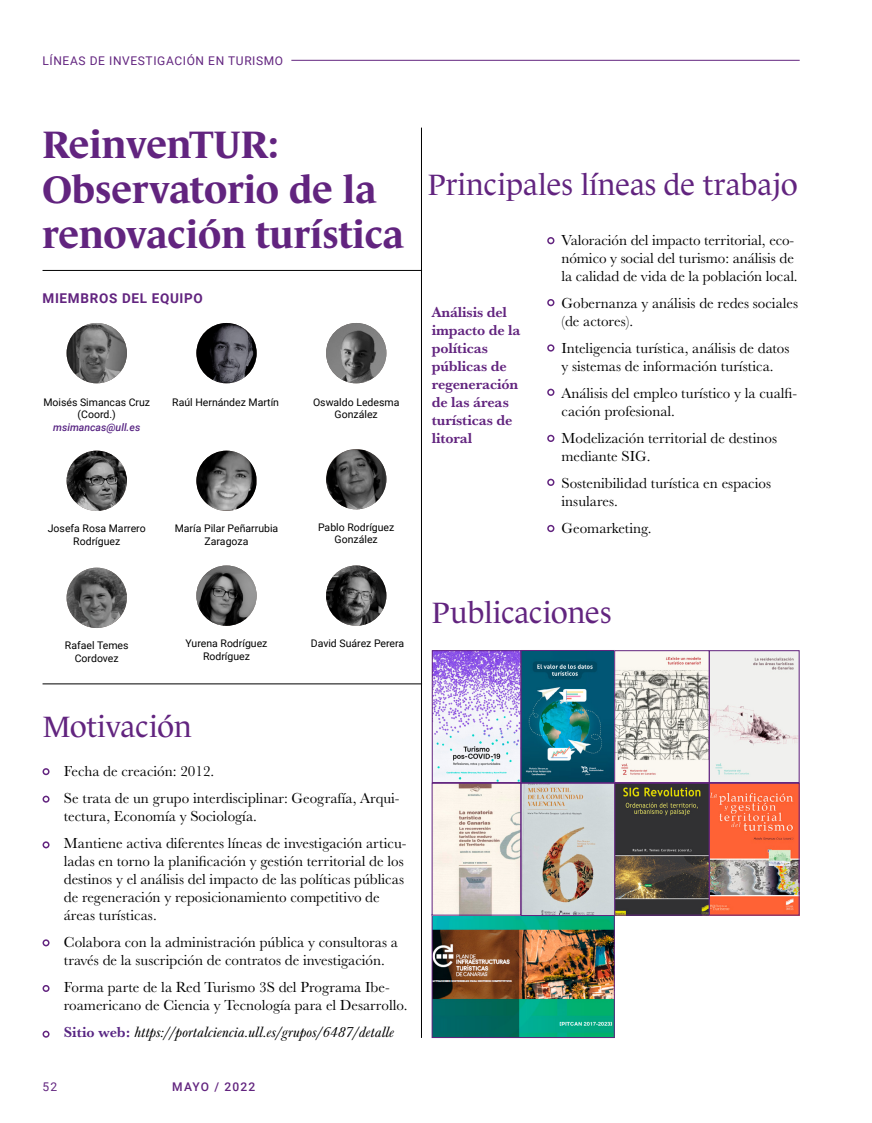
<style>
.page{position:relative;width:872px;height:1123px;background:#fff}
.page>*{position:absolute;margin:0;border:0;box-sizing:border-box;transform-origin:0 0}
.t1{font:700 39px/45px "Le Monde Journal Std";color:#62247f}
.t2{font:30px "Le Monde Journal Std";color:#62247f}
.t3{font:15px/18px "Baskerville URW";color:#000}
.t4{font:700 15px/18px "Baskerville URW";letter-spacing:-.01em;color:#62247f}
.t5{font:italic 15px "Baskerville URW";color:#000}
.t6{font:700 13.5px "Roboto";letter-spacing:.05em;color:#62247f}
.t7{font:12px "Roboto";letter-spacing:.05em;color:#62247f}
.t8{font:500 12px "Roboto";letter-spacing:.1em;color:#62247f}
.t9{font:10.5px/12.6px "Roboto";color:#000;text-align:center}
.t10{font:italic 500 10.5px "Roboto";color:#582583}
.s1{font-weight:700;font-style:normal;color:#582583}
</style>
<div class="page">
<hr style="left:291px;top:60px;width:508px;height:1px;background:#62247f">
<hr style="left:43px;top:270px;width:379px;height:1px;background:#000">
<hr style="left:43px;top:683px;width:379px;height:1px;background:#000">
<img style="left:67px;top:323px;width:60px;height:60px;border-radius:30px">
<img style="left:67px;top:450px;width:60px;height:61px;border-radius:30px">
<img style="left:196px;top:323px;width:61px;height:60px;border-radius:30px">
<img style="left:196px;top:450px;width:60px;height:60px">
<hr style="left:421px;top:128px;width:1px;height:909px;background:#000">
<img style="left:326px;top:323px;width:60px;height:60px;border-radius:30px">
<img style="left:196px;top:565px;width:61px;height:61px;border-radius:30px">
<img style="left:67px;top:567px;width:60px;height:61px;border-radius:30px">
<img style="left:326px;top:449px;width:60px;height:60px">
<div style="left:43px;top:768px;width:7px;height:7px;border:2px solid #62247f;border-radius:50%"></div>
<div style="left:43px;top:841px;width:7px;height:7px;border:2px solid #62247f;border-radius:50%"></div>
<div style="left:43px;top:939px;width:7px;height:7px;border:2px solid #62247f;border-radius:50%"></div>
<div style="left:43px;top:985px;width:7px;height:7px;border:2px solid #62247f;border-radius:50%"></div>
<div style="left:547px;top:237px;width:7px;height:7px;border:2px solid #62247f;border-radius:50%"></div>
<div style="left:547px;top:299px;width:7px;height:7px;border:2px solid #62247f;border-radius:50%"></div>
<div style="left:547px;top:344px;width:7px;height:7px;border:2px solid #62247f;border-radius:50%"></div>
<div style="left:547px;top:389px;width:7px;height:7px;border:2px solid #62247f;border-radius:50%"></div>
<div style="left:547px;top:435px;width:7px;height:7px;border:2px solid #62247f;border-radius:50%"></div>
<div style="left:547px;top:479px;width:7px;height:7px;border:2px solid #62247f;border-radius:50%"></div>
<div style="left:547px;top:525px;width:7px;height:7px;border:2px solid #62247f;border-radius:50%"></div>
<img style="left:434px;top:652px;width:363px;height:262px">
<div style="left:432px;top:650px;width:89px;height:133px;border:1px solid #62247f"></div>
<div style="left:521px;top:650px;width:94px;height:133px;border:1px solid #62247f"></div>
<svg style="left:616px;top:652px;width:91px;height:129px"></svg>
<div style="left:614px;top:650px;width:95px;height:133px;border:1px solid #62247f"></div>
<div style="left:709px;top:650px;width:90px;height:133px;border:1px solid #62247f"></div>
<img style="left:434px;top:916px;width:178px;height:119px">
<div style="left:432px;top:914px;width:182px;height:123px;border:1px solid #62247f"></div>
<div style="left:614px;top:783px;width:95px;height:132px;border:1px solid #62247f"></div>
<div style="left:709px;top:783px;width:90px;height:132px;border:1px solid #62247f"></div>
<div style="left:43px;top:795px;width:7px;height:7px;border:2px solid #62247f;border-radius:50%"></div>
<div style="left:43px;top:1030px;width:7px;height:7px;border:2px solid #62247f;border-radius:50%"></div>
<div style="left:432px;top:783px;width:89px;height:132px;border:1px solid #62247f"></div>
<div style="left:521px;top:783px;width:94px;height:133px;border:1px solid #62247f"></div>
<img style="left:326px;top:565px;width:60px;height:61px;border-radius:30px">
<p class="t7" style="left:43px;top:52px;width:242px">LÍNEAS DE INVESTIGACIÓN EN TURISMO</p>
<h1 class="t1" style="left:43px;top:122px;width:363px">ReinvenTUR:<br>Observatorio de la renovación turística</h1>
<p class="t6" style="left:43px;top:288px;width:162px">MIEMBROS DEL EQUIPO</p>
<p class="t9" style="left:43px;top:395px;width:108px">Moisés Simancas Cruz (Coord.)</p>
<p class="t10" style="left:53px;top:420px;width:89px">msimancas@ull.es</p>
<p class="t9" style="left:172px;top:395px;width:108px">Raúl Hernández Martín</p>
<p class="t9" style="left:313px;top:395px;width:88px">Oswaldo Ledesma<br>González</p>
<p class="t9" style="left:48px;top:522px;width:99px">Josefa Rosa Marrero<br>Rodríguez</p>
<p class="t9" style="left:175px;top:522px;width:105px">María Pilar Peñarrubia<br>Zaragoza</p>
<p class="t9" style="left:318px;top:520px;width:78px">Pablo Rodríguez<br>González</p>
<p class="t9" style="left:65px;top:639px;width:65px">Rafael Temes<br>Cordovez</p>
<p class="t9" style="left:185px;top:637px;width:83px">Yurena Rodríguez<br>Rodríguez</p>
<p class="t9" style="left:311px;top:637px;width:95px">David Suárez Perera</p>
<h2 class="t2" style="left:43px;top:709px;width:151px">Motivación</h2>
<p class="t3" style="left:64px;top:757px;width:337px;line-height:27px">Fecha de creación: 2012.<br>Se trata de un grupo interdisciplinar: Geografía, Arqui-</p>
<p class="t3" style="left:64px;top:802px;width:344px;line-height:27px">tectura, Economía y Sociología.<br>Mantiene activa diferentes líneas de investigación articu-</p>
<p class="t3" style="left:64px;top:851px;width:342px">ladas en torno la planificación y gestión territorial de los destinos y el análisis del impacto de las políticas públicas de regeneración y reposicionamiento competitivo de áreas turísticas.</p>
<p class="t3" style="left:64px;top:932px;width:336px">Colabora con la administración pública y consultoras a través de la suscripción de contratos de investigación.</p>
<p class="t3" style="left:64px;top:977px;width:345px">Forma parte de la Red Turismo 3S del Programa Ibe&shy;roamericano de Ciencia y Tecnología para el Desarrollo.</p>
<p class="t5" style="left:64px;top:1023px;width:332px"><span class="s1">Sitio web:</span> https://portalciencia.ull.es/grupos/6487/detalle</p>
<p class="t7" style="left:43px;top:1078px;width:16px">52</p>
<p class="t8" style="left:172px;top:1078px;width:85px">MAYO / 2022</p>
<h2 class="t2" style="left:428px;top:168px;width:371px">Principales líneas de trabajo</h2>
<p class="t4" style="left:432px;top:302px;width:90px">Análisis del impacto de la políticas públicas de regeneración de las áreas turísticas de litoral</p>
<p class="t3" style="left:561px;top:230px;width:238px">Valoración del impacto territorial, eco&shy;nómico y social del turismo: análisis de la calidad de vida de la población local.</p>
<p class="t3" style="left:561px;top:293px;width:238px">Gobernanza y análisis de redes sociales (de actores).</p>
<p class="t3" style="left:561px;top:338px;width:229px">Inteligencia turística, análisis de datos y sistemas de información turística.</p>
<p class="t3" style="left:561px;top:383px;width:237px">Análisis del empleo turístico y la cualfi&shy;cación profesional.</p>
<p class="t3" style="left:561px;top:428px;width:217px">Modelización territorial de destinos mediante SIG.</p>
<p class="t3" style="left:561px;top:473px;width:211px">Sostenibilidad turística en espacios insulares.</p>
<p class="t3" style="left:561px;top:518px;width:92px">Geomarketing.</p>
<h2 class="t2" style="left:432px;top:595px;width:181px">Publicaciones</h2>
</div>
